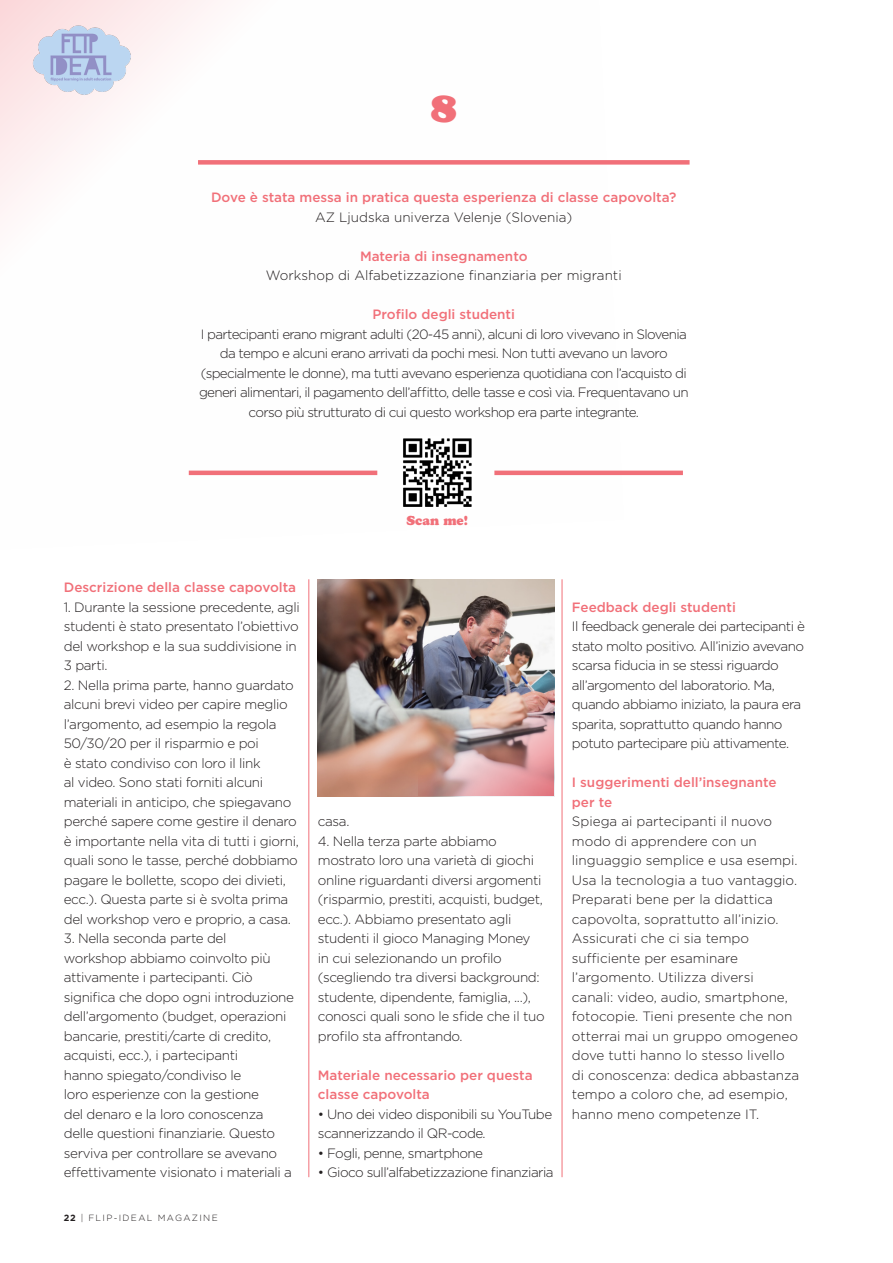
<style>
.page{position:relative;width:893px;height:1263px;background:#fff}
.page>*{position:absolute;margin:0;border:0;box-sizing:border-box;transform-origin:0 0}
.ONDERTITEL{font:40.95px "Cooper Black Std";color:#f17079}
.BODY{font:300 13.5px/19.5px "Gotham";letter-spacing:-.025em;color:#231f20}
.BODY-2{font:300 13.5px/19.5px "Gotham";color:#231f20}
.BODY-3{font:300 13.5px/19.5px "Gotham";letter-spacing:-.05em;color:#231f20;text-align:center}
.BODY-4{font:500 13.5px/19.5px "Gotham";color:#f17079}
.ONDERTITEL-2{font:12.9px "Cooper Black Std";color:#f17079}
.t1{font:300 9px "Gotham";letter-spacing:.15em;color:#231f20}
.s1{font-weight:700}
</style>
<div class="page">
<svg style="left:0;top:0;width:625px;height:476px"></svg>
<div style="left:198px;top:160px;width:492px;height:5px;background:#f17079"></div>
<img style="left:318px;top:579px;width:237px;height:217px">
<hr style="left:308px;top:579px;width:1px;height:598px;background:#f17079">
<hr style="left:562px;top:579px;width:1px;height:598px;background:#f17079">
<img style="left:419px;top:661px;width:135px;height:135px">
<hr style="left:189px;top:471px;width:188px;height:4px;background:#f17079">
<hr style="left:494px;top:471px;width:189px;height:4px;background:#f17079">
<img style="left:400px;top:436px;width:74px;height:71px">
<img style="left:17px;top:17px;width:125px;height:89px">
<p class="ONDERTITEL" style="left:431px;top:83px;width:27px">8</p>
<p class="BODY-4" style="left:211px;top:187px;width:467px">Dove è stata messa in pratica questa esperienza di classe capovolta?</p>
<p class="BODY-2" style="left:315px;top:207px;width:259px">AZ Ljudska univerza Velenje (Slovenia)</p>
<p class="BODY-4" style="left:360px;top:246px;width:169px">Materia di insegnamento</p>
<p class="BODY-2" style="left:266px;top:265px;width:357px">Workshop di Alfabetizzazione finanziaria per migranti</p>
<p class="BODY-4" style="left:373px;top:304px;width:144px">Profilo degli studenti</p>
<p class="BODY-3" style="left:199px;top:324px;width:491px">I partecipanti erano migrant adulti (20-45 anni), alcuni di loro vivevano in Slovenia da tempo e alcuni erano arrivati da pochi mesi. Non tutti avevano un lavoro (specialmente le donne), ma tutti avevano esperienza quotidiana con l’acquisto di generi alimentari, il pagamento dell’affitto, delle tasse e così via. Frequentavano un corso più strutturato di cui questo workshop era parte integrante.</p>
<p class="ONDERTITEL-2" style="left:406px;top:513px;width:63px">Scan me!</p>
<p class="BODY-4" style="left:64px;top:577px;width:234px">Descrizione della classe capovolta</p>
<p class="BODY" style="left:64px;top:597px;width:238px">1. Durante la sessione precedente, agli studenti è stato presentato l’obiettivo del workshop e la sua suddivisione in<br>3 parti.</p>
<p class="BODY" style="left:64px;top:675px;width:237px">2. Nella prima parte, hanno guardato alcuni brevi video per capire meglio l’argomento, ad esempio la regola 50/30/20 per il risparmio e poi<br>è stato condiviso con loro il link<br>al video. Sono stati forniti alcuni materiali in anticipo, che spiegavano perché sapere come gestire il denaro è importante nella vita di tutti i giorni, quali sono le tasse, perché dobbiamo pagare le bollette, scopo dei divieti, ecc.). Questa parte si è svolta prima del workshop vero e proprio, a casa.</p>
<p class="BODY" style="left:64px;top:928px;width:232px">3. Nella seconda parte del<br>workshop abbiamo coinvolto più attivamente i partecipanti. Ciò significa che dopo ogni introduzione dell’argomento (budget, operazioni bancarie, prestiti/carte di credito, acquisti, ecc.), i partecipanti<br>hanno spiegato/condiviso le<br>loro esperienze con la gestione<br>del denaro e la loro conoscenza delle questioni finanziarie. Questo serviva per controllare se avevano effettivamente visionato i materiali a</p>
<p class="t1" style="left:64px;top:1212px;width:155px"><span class="s1">22</span> | FLIP-IDEAL MAGAZINE</p>
<p class="BODY" style="left:318px;top:811px;width:33px">casa.</p>
<p class="BODY" style="left:318px;top:831px;width:228px">4. Nella terza parte abbiamo mostrato loro una varietà di giochi online riguardanti diversi argomenti (risparmio, prestiti, acquisti, budget, ecc.). Abbiamo presentato agli studenti il gioco Managing Money in cui selezionando un profilo (scegliendo tra diversi background: studente, dipendente, famiglia, ...), conosci quali sono le sfide che il tuo profilo sta affrontando.</p>
<p class="BODY-4" style="left:318px;top:1065px;width:216px">Materiale necessario per questa classe capovolta</p>
<p class="BODY" style="left:318px;top:1104px;width:236px">• Uno dei video disponibili su YouTube scannerizzando il QR-code.</p>
<p class="BODY" style="left:318px;top:1143px;width:167px">• Fogli, penne, smartphone</p>
<p class="BODY" style="left:318px;top:1162px;width:237px">• Gioco sull’alfabetizzazione finanziaria</p>
<p class="BODY-4" style="left:572px;top:597px;width:166px">Feedback degli studenti</p>
<p class="BODY" style="left:572px;top:616px;width:235px">Il feedback generale dei partecipanti è stato molto positivo. All’inizio avevano scarsa fiducia in se stessi riguardo all’argomento del laboratorio. Ma, quando abbiamo iniziato, la paura era sparita, soprattutto quando hanno potuto partecipare più attivamente.</p>
<p class="BODY-4" style="left:572px;top:772px;width:206px">I suggerimenti dell’insegnante</p>
<p class="BODY-4" style="left:572px;top:792px;width:42px">per te</p>
<p class="BODY-2" style="left:572px;top:811px;width:227px">Spiega ai partecipanti il nuovo modo di apprendere con un linguaggio semplice e usa esempi.</p>
<p class="BODY-2" style="left:572px;top:870px;width:227px">Usa la tecnologia a tuo vantaggio.<br>Preparati bene per la didattica capovolta, soprattutto all’inizio.</p>
<p class="BODY-2" style="left:572px;top:928px;width:229px">Assicurati che ci sia tempo sufficiente per esaminare l’argomento. Utilizza diversi<br>canali: video, audio, smartphone, fotocopie. Tieni presente che non otterrai mai un gruppo omogeneo dove tutti hanno lo stesso livello di conoscenza: dedica abbastanza tempo a coloro che, ad esempio, hanno meno competenze IT.</p>
</div>
